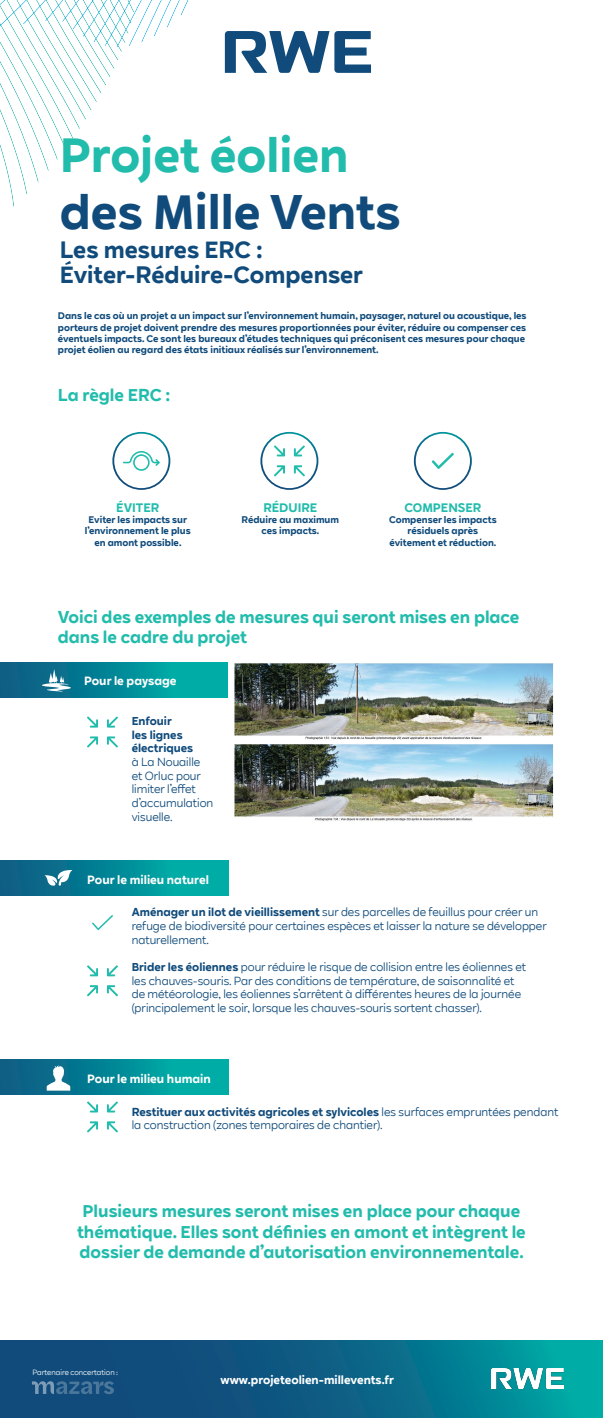
<style>
.page{position:relative;width:603px;height:1418px;background:#fff}
.page>*{position:absolute;margin:0;border:0;box-sizing:border-box;transform-origin:0 0}
.t1{font:700 47.77px "RWE Sans";color:#104b7b}
.t2{font:700 47.77px "RWE Sans";color:#22bcac}
.t3{font:700 23.3px/25px "RWE Sans";color:#104b7b}
.t4{font:700 16.95px/20.4px "RWE Sans";color:#22bcac}
.t5{font:700 12.25px "RWE Sans";color:#22bcac}
.t6{font:700 11.95px "RWE Sans";color:#fefcfd}
.t7{font:700 11.95px "RWE Sans";color:#fff}
.t8{font:700 11.7px "RWE Sans";color:#fff}
.t9{font:11.38px/13.7px "RWE Sans";color:#104b7b}
.t10{font:700 11.38px/13.7px "RWE Sans";color:#104b7b}
.t11{font:700 9.53px/11.4px "RWE Sans";color:#104b7b;text-align:center}
.t12{font:7.38px "RWE Sans";color:#fff}
.s1{font-weight:700}
</style>
<div class="page">
<div style="left:0;top:860px;width:228px;height:35px;background:linear-gradient(to right,#0c5882,#00b9ab)"></div>
<div style="left:0;top:1059px;width:228px;height:35px;background:linear-gradient(to right,#0c5882,#00b9ab)"></div>
<div style="left:0;top:663px;width:228px;height:34px;background:linear-gradient(to right,#0d5983,#00b9ab)"></div>
<img style="left:0;top:0;width:225px;height:207px">
<svg style="left:0;top:1340px;width:602px;height:77px;background:#0b6687"></svg>
<svg style="left:32px;top:1381px;width:82px;height:13px"></svg>
<img style="left:491px;top:1367px;width:72px;height:21px">
<svg style="left:112px;top:432px;width:58px;height:58px"></svg>
<svg style="left:260px;top:432px;width:58px;height:58px"></svg>
<svg style="left:413px;top:432px;width:58px;height:58px"></svg>
<div style="left:114px;top:433px;width:54px;height:55px;background:#fff;border-radius:50%"></div>
<div style="left:262px;top:433px;width:54px;height:55px;background:#fff;border-radius:50%"></div>
<div style="left:415px;top:433px;width:54px;height:55px;background:#fff;border-radius:50%"></div>
<svg style="left:225px;top:31px;width:146px;height:42px"></svg>
<svg style="left:123px;top:451px;width:37px;height:20px"></svg>
<svg style="left:432px;top:453px;width:21px;height:16px"></svg>
<svg style="left:92px;top:914px;width:22px;height:16px"></svg>
<svg style="left:274px;top:445px;width:31px;height:32px"></svg>
<img style="left:234px;top:663px;width:319px;height:158px">
<svg style="left:87px;top:716px;width:31px;height:32px"></svg>
<svg style="left:87px;top:965px;width:31px;height:31px"></svg>
<svg style="left:87px;top:1101px;width:31px;height:31px"></svg>
<svg style="left:39px;top:669px;width:42px;height:22px"></svg>
<svg style="left:45px;top:869px;width:27px;height:17px"></svg>
<svg style="left:47px;top:1065px;width:23px;height:25px"></svg>
<h1 class="t2" style="left:60px;top:124px;width:290px">Projet éolien</h1>
<h1 class="t1" style="left:60px;top:182px;width:342px">des Mille Vents</h1>
<h2 class="t3" style="left:60px;top:237px;width:304px">Les mesures ERC :<br>Éviter-Réduire-Compenser</h2>
<p class="t11" style="left:58px;top:310px;width:470px;text-align:left">Dans le cas où un projet a un impact sur l’environnement humain, paysager, naturel ou acoustique, les porteurs de projet doivent prendre des mesures proportionnées pour éviter, réduire ou compenser ces éventuels impacts. Ce sont les bureaux d’études techniques qui préconisent ces mesures pour chaque projet éolien au regard des états initiaux réalisés sur l’environnement.</p>
<h3 class="t4" style="left:58px;top:385px;width:114px">La règle ERC :</h3>
<p class="t5" style="left:116px;top:499px;width:45px">ÉVITER</p>
<p class="t11" style="left:85px;top:514px;width:107px">Eviter les impacts sur l’environnement le plus en amont possible.</p>
<p class="t5" style="left:263px;top:499px;width:55px">RÉDUIRE</p>
<p class="t11" style="left:241px;top:514px;width:99px">Réduire au maximum ces impacts.</p>
<p class="t5" style="left:404px;top:499px;width:78px">COMPENSER</p>
<p class="t11" style="left:389px;top:514px;width:109px">Compenser les impacts résiduels après évitement et réduction.</p>
<h3 class="t4" style="left:58px;top:606px;width:463px">Voici des exemples de mesures qui seront mises en place dans le cadre du projet</h3>
<p class="t6" style="left:84px;top:673px;width:94px">Pour le paysage</p>
<p class="t10" style="left:132px;top:714px;width:63px">Enfouir<br>les lignes électriques</p>
<p class="t9" style="left:132px;top:755px;width:83px">à La Nouaille et Orluc pour limiter l’effet d’accumulation visuelle.</p>
<p class="t6" style="left:87px;top:871px;width:123px">Pour le milieu naturel</p>
<p class="t9" style="left:132px;top:905px;width:416px"><span class="s1">Aménager un ilot de vieillissement</span> sur des parcelles de feuillus pour créer un refuge de biodiversité pour certaines espèces et laisser la nature se développer naturellement.</p>
<p class="t9" style="left:132px;top:960px;width:395px"><span class="s1">Brider les éoliennes</span> pour réduire le risque de collision entre les éoliennes et les chauves-souris. Par des conditions de température, de saisonnalité et de météorologie, les éoliennes s’arrêtent à différentes heures de la journée (principalement le soir, lorsque les chauves-souris sortent chasser).</p>
<p class="t7" style="left:87px;top:1071px;width:125px">Pour le milieu humain</p>
<p class="t9" style="left:132px;top:1104px;width:428px"><span class="s1">Restituer aux activités agricoles et sylvicoles</span> les surfaces empruntées pendant la construction (zones temporaires de chantier).</p>
<h3 class="t4" style="left:77px;top:1201px;width:450px;text-align:center">Plusieurs mesures seront mises en place pour chaque thématique. Elles sont définies en amont et intègrent le dossier de demande d’autorisation environnementale.</h3>
<p class="t12" style="left:33px;top:1367px;width:87px">Partenaire concertation :</p>
<p class="t8" style="left:220px;top:1372px;width:175px">www.projeteolien-millevents.fr</p>
</div>
